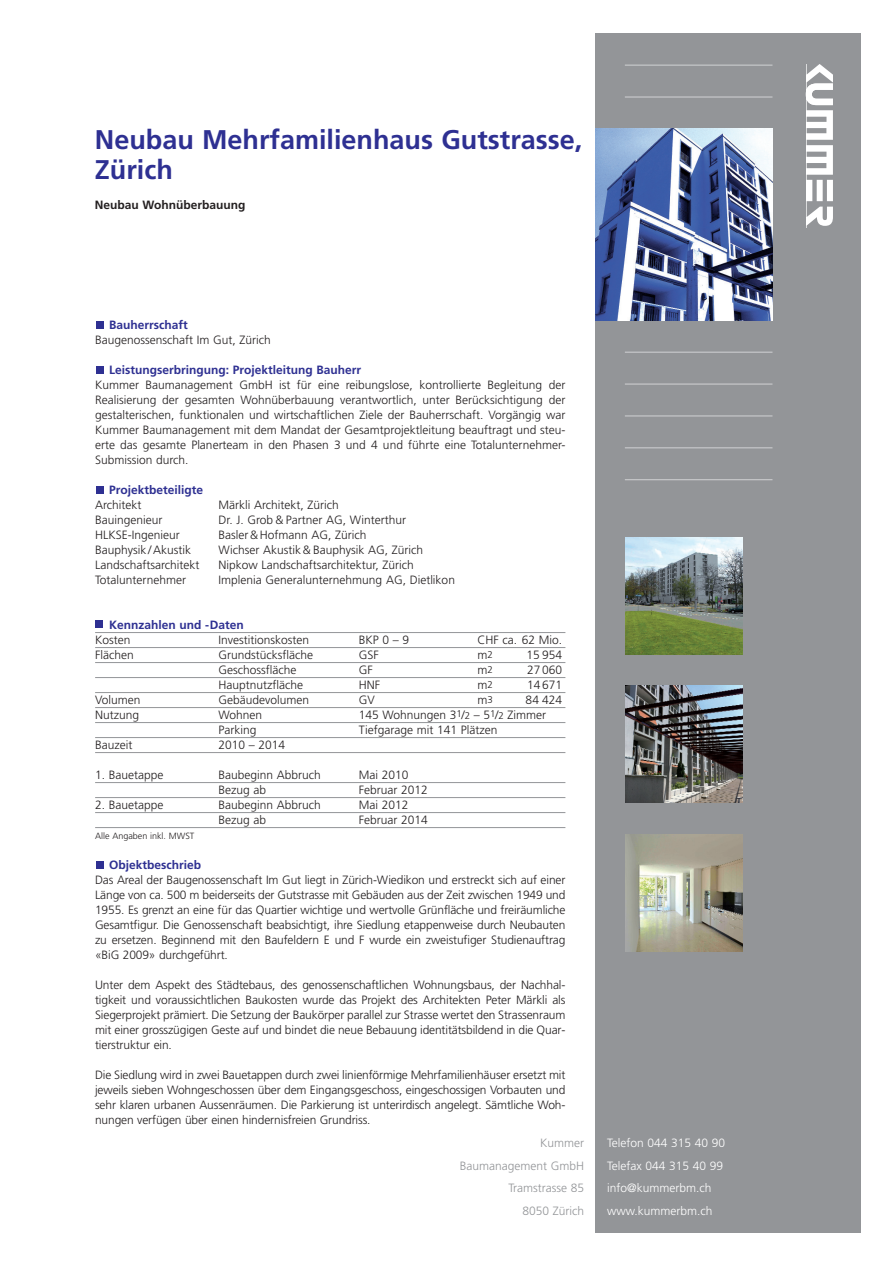
<style>
.page{position:relative;width:893px;height:1263px;background:#fff}
.page>*{position:absolute;margin:0;border:0;box-sizing:border-box;transform-origin:0 0}
.t1{font:700 27px/30px "Frutiger";color:#2e3092}
.t2{font:300 12px/15px "Frutiger";color:#231f20;text-align:justify}
.t3{font:700 12px "Frutiger";color:#2e3092}
.t4{font:300 12px/22.5px "Frutiger";color:#fff}
.t5{font:300 12px/22.5px "Frutiger";color:#939598;text-align:right}
.t6{font:700 12px "Frutiger";color:#231f20}
.t7{font:300 9px "Frutiger";color:#231f20}
.s1{font-size:9.75px}
</style>
<div class="page">
<div style="left:595px;top:33px;width:266px;height:1199px;background:#939598"></div>
<hr style="left:625px;top:352px;width:147px;height:1px;background:#d1d2d4">
<hr style="left:625px;top:384px;width:147px;height:1px;background:#d1d2d4">
<hr style="left:625px;top:416px;width:147px;height:1px;background:#d1d2d4">
<hr style="left:625px;top:448px;width:147px;height:1px;background:#d1d2d4">
<hr style="left:625px;top:479px;width:147px;height:1px;background:#d1d2d4">
<hr style="left:625px;top:97px;width:147px;height:1px;background:#d1d2d4">
<hr style="left:625px;top:65px;width:147px;height:1px;background:#d1d2d4">
<img style="left:595px;top:129px;width:177px;height:191px">
<svg style="left:806px;top:64px;width:27px;height:164px"></svg>
<hr style="left:95px;top:632px;width:470px;height:1px;background:#939598">
<hr style="left:95px;top:647px;width:470px;height:1px;background:#939598">
<hr style="left:95px;top:662px;width:470px;height:1px;background:#939598">
<hr style="left:95px;top:677px;width:470px;height:1px;background:#939598">
<hr style="left:95px;top:692px;width:470px;height:1px;background:#939598">
<hr style="left:95px;top:707px;width:470px;height:1px;background:#939598">
<hr style="left:95px;top:722px;width:470px;height:1px;background:#939598">
<hr style="left:95px;top:737px;width:470px;height:1px;background:#939598">
<hr style="left:95px;top:752px;width:470px;height:1px;background:#939598">
<hr style="left:95px;top:782px;width:470px;height:1px;background:#939598">
<hr style="left:95px;top:797px;width:470px;height:1px;background:#939598">
<hr style="left:95px;top:812px;width:470px;height:1px;background:#939598">
<hr style="left:95px;top:827px;width:470px;height:1px;background:#939598">
<div style="left:97px;top:862px;width:7px;height:7px;background:#2e3092"></div>
<div style="left:95px;top:620px;width:8px;height:8px;background:#2e3092"></div>
<div style="left:97px;top:487px;width:7px;height:7px;background:#2e3092"></div>
<div style="left:97px;top:367px;width:7px;height:7px;background:#2e3092"></div>
<div style="left:97px;top:322px;width:7px;height:7px;background:#2e3092"></div>
<img style="left:625px;top:537px;width:117px;height:117px">
<img style="left:625px;top:686px;width:117px;height:117px">
<img style="left:625px;top:835px;width:117px;height:117px">
<h1 class="t1" style="left:95px;top:127px;width:489px">Neubau Mehrfamilienhaus Gutstrasse,<br>Zürich</h1>
<p class="t6" style="left:95px;top:200px;width:152px">Neubau Wohnüberbauung</p>
<p class="t3" style="left:109px;top:320px;width:80px">Bauherrschaft</p>
<p class="t2" style="left:95px;top:333px;width:177px">Baugenossenschaft Im Gut, Zürich</p>
<p class="t3" style="left:109px;top:365px;width:253px">Leistungserbringung: Projektleitung Bauherr</p>
<p class="t2" style="left:95px;top:378px;width:472px">Kummer Baumanagement GmbH ist für eine reibungslose, kontrollierte Begleitung der Realisierung der gesamten Wohnüberbauung verantwortlich, unter Berücksichtigung der gestalterischen, funktionalen und wirtschaftlichen Ziele der Bauherrschaft. Vorgängig war Kummer Baumanagement mit dem Mandat der Gesamtprojektleitung beauftragt und steu&shy;erte das gesamte Planerteam in den Phasen 3 und 4 und führte eine Totalunternehmer-Submission durch.</p>
<p class="t3" style="left:109px;top:485px;width:95px">Projektbeteiligte</p>
<p class="t2" style="left:95px;top:498px;width:48px">Architekt</p>
<p class="t2" style="left:218px;top:498px;width:122px">Märkli Architekt, Zürich</p>
<p class="t2" style="left:95px;top:513px;width:69px">Bauingenieur</p>
<p class="t2" style="left:218px;top:513px;width:189px">Dr. J. Grob &amp; Partner AG, Winterthur</p>
<p class="t2" style="left:95px;top:528px;width:86px">HLKSE-Ingenieur</p>
<p class="t2" style="left:218px;top:528px;width:149px">Basler&amp;Hofmann AG, Zürich</p>
<p class="t2" style="left:95px;top:543px;width:98px">Bauphysik/Akustik</p>
<p class="t2" style="left:218px;top:543px;width:206px">Wichser Akustik&amp; Bauphysik AG, Zürich</p>
<p class="t2" style="left:95px;top:558px;width:106px">Landschaftsarchitekt</p>
<p class="t2" style="left:218px;top:558px;width:197px">Nipkow Landschaftsarchitektur, Zürich</p>
<p class="t2" style="left:95px;top:573px;width:92px">Totalunternehmer</p>
<p class="t2" style="left:218px;top:573px;width:238px">Implenia Generalunternehmung AG, Dietlikon</p>
<p class="t3" style="left:109px;top:620px;width:136px">Kennzahlen und -Daten</p>
<p class="t2" style="left:95px;top:633px;width:37px">Kosten</p>
<p class="t2" style="left:218px;top:633px;width:92px">Investitionskosten</p>
<p class="t2" style="left:359px;top:633px;width:52px">BKP 0 – 9</p>
<p class="t2" style="left:477px;top:633px;width:86px">CHF ca. 62 Mio.</p>
<p class="t2" style="left:95px;top:648px;width:40px">Flächen</p>
<p class="t2" style="left:218px;top:648px;width:96px">Grundstücksfläche</p>
<p class="t2" style="left:359px;top:648px;width:21px">GSF</p>
<p class="t2" style="left:477px;top:648px;width:17px">m<span class="s1">2</span></p>
<p class="t2" style="left:526px;top:648px;width:37px">15 954</p>
<p class="t2" style="left:218px;top:663px;width:79px">Geschossfläche</p>
<p class="t2" style="left:359px;top:663px;width:15px">GF</p>
<p class="t2" style="left:477px;top:663px;width:17px">m<span class="s1">2</span></p>
<p class="t2" style="left:527px;top:663px;width:37px">27060</p>
<p class="t2" style="left:218px;top:678px;width:86px">Hauptnutzfläche</p>
<p class="t2" style="left:359px;top:678px;width:23px">HNF</p>
<p class="t2" style="left:477px;top:678px;width:17px">m<span class="s1">2</span></p>
<p class="t2" style="left:527px;top:678px;width:37px">14671</p>
<p class="t2" style="left:95px;top:693px;width:47px">Volumen</p>
<p class="t2" style="left:218px;top:693px;width:92px">Gebäudevolumen</p>
<p class="t2" style="left:359px;top:693px;width:17px">GV</p>
<p class="t2" style="left:477px;top:693px;width:17px">m<span class="s1">3</span></p>
<p class="t2" style="left:526px;top:693px;width:38px">84 424</p>
<p class="t2" style="left:95px;top:708px;width:46px">Nutzung</p>
<p class="t2" style="left:218px;top:708px;width:45px">Wohnen</p>
<p class="t2" style="left:359px;top:708px;width:189px">145 Wohnungen 3<sup>1</sup>/<span class="s1">2</span> – 5<sup>1</sup>/<span class="s1">2</span> Zimmer</p>
<p class="t2" style="left:218px;top:723px;width:39px">Parking</p>
<p class="t2" style="left:359px;top:723px;width:140px">Tiefgarage mit 141 Plätzen</p>
<p class="t2" style="left:95px;top:738px;width:39px">Bauzeit</p>
<p class="t2" style="left:218px;top:738px;width:68px">2010 – 2014</p>
<p class="t2" style="left:95px;top:768px;width:70px">1. Bauetappe</p>
<p class="t2" style="left:218px;top:768px;width:104px">Baubeginn Abbruch</p>
<p class="t2" style="left:359px;top:768px;width:51px">Mai 2010</p>
<p class="t2" style="left:218px;top:783px;width:49px">Bezug ab</p>
<p class="t2" style="left:359px;top:783px;width:71px">Februar 2012</p>
<p class="t2" style="left:95px;top:798px;width:70px">2. Bauetappe</p>
<p class="t2" style="left:218px;top:798px;width:104px">Baubeginn Abbruch</p>
<p class="t2" style="left:359px;top:798px;width:51px">Mai 2012</p>
<p class="t2" style="left:218px;top:813px;width:49px">Bezug ab</p>
<p class="t2" style="left:359px;top:813px;width:70px">Februar 2014</p>
<p class="t7" style="left:95px;top:832px;width:101px">Alle Angaben inkl. MWST</p>
<p class="t3" style="left:109px;top:860px;width:93px">Objektbeschrieb</p>
<p class="t2" style="left:95px;top:873px;width:472px">Das Areal der Baugenossenschaft Im Gut liegt in Zürich-Wiedikon und erstreckt sich auf einer Länge von ca. 500 m beiderseits der Gutstrasse mit Gebäuden aus der Zeit zwischen 1949 und 1955. Es grenzt an eine für das Quartier wichtige und wertvolle Grünfläche und freiräumliche Gesamtfigur. Die Genossenschaft beabsichtigt, ihre Siedlung etappenweise durch Neubauten zu ersetzen. Beginnend mit den Baufeldern E und F wurde ein zweistufiger Studienauftrag «BiG 2009» durchgeführt.</p>
<p class="t2" style="left:95px;top:978px;width:472px">Unter dem Aspekt des Städtebaus, des genossenschaftlichen Wohnungsbaus, der Nachhal&shy;tigkeit und voraussichtlichen Baukosten wurde das Projekt des Architekten Peter Märkli als Siegerprojekt prämiert. Die Setzung der Baukörper parallel zur Strasse wertet den Strassenraum mit einer grosszügigen Geste auf und bindet die neue Bebauung identitätsbildend in die Quar&shy;tierstruktur ein.</p>
<p class="t2" style="left:95px;top:1068px;width:472px">Die Siedlung wird in zwei Bauetappen durch zwei linienförmige Mehrfamilienhäuser ersetzt mit jeweils sieben Wohngeschossen über dem Eingangsgeschoss, eingeschossigen Vorbauten und sehr klaren urbanen Aussenräumen. Die Parkierung ist unterirdisch angelegt. Sämtliche Woh&shy;nungen verfügen über einen hindernisfreien Grundriss.</p>
<p class="t5" style="left:460px;top:1133px;width:126px">Kummer<br>Baumanagement GmbH<br>Tramstrasse 85<br>8050 Zürich</p>
<p class="t4" style="left:607px;top:1133px;width:120px">Telefon 044 315 40 90<br>Telefax 044 315 40 99 info@kummerbm.ch www.kummerbm.ch</p>
</div>
